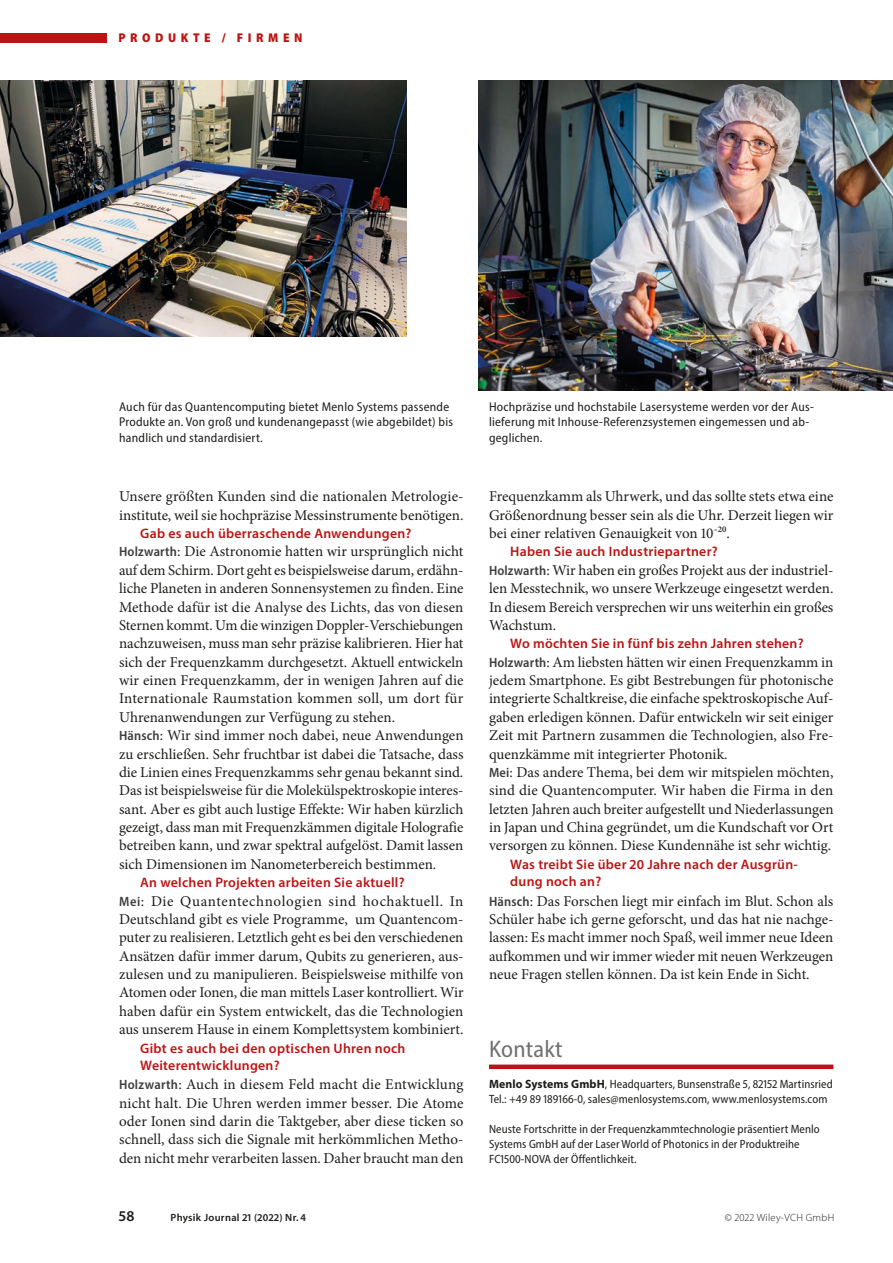
<style>
.page{position:relative;width:893px;height:1263px;background:#fff}
.page>*{position:absolute;margin:0;border:0;box-sizing:border-box;transform-origin:0 0}
.Autor__mLinie__Bp{font:semi-condensed 24px "Myriad Pro";letter-spacing:.01em;color:#70706f}
.GTO{font:15px/18.3px "Minion Pro";color:#1d1d1b;text-align:justify}
.t1{font:600 15px "Myriad Pro";color:#1d1d1b}
.Interview_Frage{font:600 13.8px/17.1px "Myriad Pro";letter-spacing:.02em;color:#bd1413}
.BU_schwarz{font:semi-condensed 12.75px/15.8px "Myriad Pro";letter-spacing:.02em;color:#1d1d1b}
.t2{font:900 semi-condensed 12.75px "Myriad Pro";letter-spacing:.36em;color:#bd1413}
.Autor__adresse_Bp_LB{font:semi-condensed 12px/15px "Myriad Pro";letter-spacing:.01em;color:#1d1d1b}
.t3{font:600 10.5px "Myriad Pro";letter-spacing:.03em;color:#1d1d1b}
.t4{font:300 10.5px "Myriad Pro";letter-spacing:.03em;color:#1d1d1b}
.s1{font-family:"Myriad Pro";font-weight:600;font-stretch:semi-condensed;font-size:13.5px;color:#3d3d3c}
.s2{font-weight:700;font-stretch:normal}
</style>
<div class="page">
<div style="left:0;top:33px;width:106px;height:9px;background:#bd1413"></div>
<div style="left:489px;top:1064px;width:344px;height:5px;background:#bd1413"></div>
<img style="left:0;top:81px;width:406px;height:255px">
<img style="left:478px;top:81px;width:415px;height:310px">
<p class="t2" style="left:118px;top:30px;width:186px">PRODUKTE / FIRMEN</p>
<p class="BU_schwarz" style="left:119px;top:398px;width:336px">Auch für das Quantencomputing bietet Menlo Systems passende<br>Produkte an. Von groß und kundenangepasst (wie abgebildet) bis handlich und standardisiert.</p>
<p class="BU_schwarz" style="left:489px;top:398px;width:326px">Hochpräzise und hochstabile Lasersysteme werden vor der Aus&shy;lieferung mit Inhouse-Referenzsystemen eingemessen und ab&shy;geglichen.</p>
<p class="GTO" style="left:119px;top:487px;width:346px">Unsere größten Kunden sind die nationalen Metrologie&shy;institute, weil sie hochpräzise Messinstrumente benötigen.</p>
<p class="Interview_Frage" style="left:140px;top:524px;width:273px">Gab es auch überraschende Anwendungen?</p>
<p class="GTO" style="left:119px;top:542px;width:346px"><span class="s1">Holzwarth</span>: Die Astronomie hatten wir ursprünglich nicht auf dem Schirm. Dort geht es beispielsweise darum, erdähn&shy;liche Planeten in anderen Sonnensystemen zu finden. Eine Methode dafür ist die Analyse des Lichts, das von diesen Sternen kommt. Um die winzigen Doppler-Verschiebungen nachzuweisen, muss man sehr präzise kalibrieren. Hier hat sich der Frequenzkamm durchgesetzt. Aktuell entwickeln wir einen Frequenzkamm, der in wenigen Jahren auf die Internationale Raumstation kommen soll, um dort für Uhrenanwendungen zur Verfügung zu stehen.</p>
<p class="GTO" style="left:119px;top:726px;width:346px"><span class="s1">Hänsch</span>: Wir sind immer noch dabei, neue Anwendungen zu erschließen. Sehr fruchtbar ist dabei die Tatsache, dass die Linien eines Frequenzkamms sehr genau bekannt sind.<br>Das ist beispielsweise für die Molekülspektroskopie interes&shy;sant. Aber es gibt auch lustige Effekte: Wir haben kürzlich gezeigt, dass man mit Frequenzkämmen digitale Holografie betreiben kann, und zwar spektral aufgelöst. Damit lassen sich Dimensionen im Nanometerbereich bestimmen.</p>
<p class="Interview_Frage" style="left:140px;top:874px;width:266px">An welchen Projekten arbeiten Sie aktuell?</p>
<p class="GTO" style="left:119px;top:892px;width:346px"><span class="s1">Mei</span>: Die Quantentechnologien sind hochaktuell. In Deutschland gibt es viele Programme, um Quantencom&shy;puter zu realisieren. Letztlich geht es bei den verschiedenen Ansätzen dafür immer darum, Qubits zu generieren, aus&shy;zulesen und zu manipulieren. Beispielsweise mithilfe von Atomen oder Ionen, die man mittels Laser kontrolliert. Wir haben dafür ein System entwickelt, das die Technologien aus unserem Hause in einem Komplettsystem kombiniert.</p>
<p class="Interview_Frage" style="left:140px;top:1039px;width:267px">Gibt es auch bei den optischen Uhren noch<br>Weiterentwicklungen?</p>
<p class="GTO" style="left:119px;top:1075px;width:346px"><span class="s1">Holzwarth</span>: Auch in diesem Feld macht die Entwicklung nicht halt. Die Uhren werden immer besser. Die Atome oder Ionen sind darin die Taktgeber, aber diese ticken so schnell, dass sich die Signale mit herkömmlichen Metho&shy;den nicht mehr verarbeiten lassen. Daher braucht man den</p>
<p class="GTO" style="left:489px;top:487px;width:346px">Frequenzkamm als Uhrwerk, und das sollte stets etwa eine Größenordnung besser sein als die Uhr. Derzeit liegen wir bei einer relativen Genauigkeit von 10<sup>–20</sup>.</p>
<p class="Interview_Frage" style="left:510px;top:543px;width:209px">Haben Sie auch Industriepartner?</p>
<p class="GTO" style="left:489px;top:561px;width:346px"><span class="s1">Holzwarth</span>: Wir haben ein großes Projekt aus der industriel&shy;len Messtechnik, wo unsere Werkzeuge eingesetzt werden.<br>In diesem Bereich versprechen wir uns weiterhin ein großes Wachstum.</p>
<p class="Interview_Frage" style="left:510px;top:635px;width:295px">Wo möchten Sie in fünf bis zehn Jahren stehen?</p>
<p class="GTO" style="left:489px;top:653px;width:346px"><span class="s1">Holzwarth</span>: Am liebsten hätten wir einen Frequenzkamm in jedem Smartphone. Es gibt Bestrebungen für photonische integrierte Schaltkreise, die einfache spektroskopische Auf&shy;gaben erledigen können. Dafür entwickeln wir seit einiger Zeit mit Partnern zusammen die Technologien, also Fre&shy;quenzkämme mit integrierter Photonik.</p>
<p class="GTO" style="left:489px;top:763px;width:346px"><span class="s1">Mei</span>: Das andere Thema, bei dem wir mitspielen möchten, sind die Quantencomputer. Wir haben die Firma in den letzten Jahren auch breiter aufgestellt und Niederlassungen in Japan und China gegründet, um die Kundschaft vor Ort versorgen zu können. Diese Kundennähe ist sehr wichtig.</p>
<p class="Interview_Frage" style="left:510px;top:855px;width:289px">Was treibt Sie über 20 Jahre nach der Ausgrün&shy;dung noch an?</p>
<p class="GTO" style="left:489px;top:892px;width:346px"><span class="s1">Hänsch</span>: Das Forschen liegt mir einfach im Blut. Schon als Schüler habe ich gerne geforscht, und das hat nie nachge&shy;lassen: Es macht immer noch Spaß, weil immer neue Ideen aufkommen und wir immer wieder mit neuen Werkzeugen neue Fragen stellen können. Da ist kein Ende in Sicht.</p>
<p class="Autor__mLinie__Bp" style="left:489px;top:1034px;width:75px">Kontakt</p>
<p class="Autor__adresse_Bp_LB" style="left:489px;top:1076px;width:345px"><span class="s2">Menlo Systems GmbH</span>, Headquarters, Bunsenstraße 5, 82152 Martinsried</p>
<p class="Autor__adresse_Bp_LB" style="left:489px;top:1091px;width:340px">Tel.: +49 89 189166-0, sales@menlosystems.com, www.menlosystems.com</p>
<p class="Autor__adresse_Bp_LB" style="left:489px;top:1121px;width:332px">Neuste Fortschritte in der Frequenzkammtechnologie präsentiert Menlo<br>Systems GmbH auf der Laser World of Photonics in der Produktreihe<br>FC1500-NOVA der Öffentlichkeit.</p>
<p class="t1" style="left:119px;top:1206px;width:17px">58</p>
<p class="t3" style="left:171px;top:1211px;width:137px">Physik Journal 21 (2022) Nr. 4</p>
<p class="t4" style="left:725px;top:1211px;width:111px">© 2022 Wiley-VCH GmbH</p>
</div>
